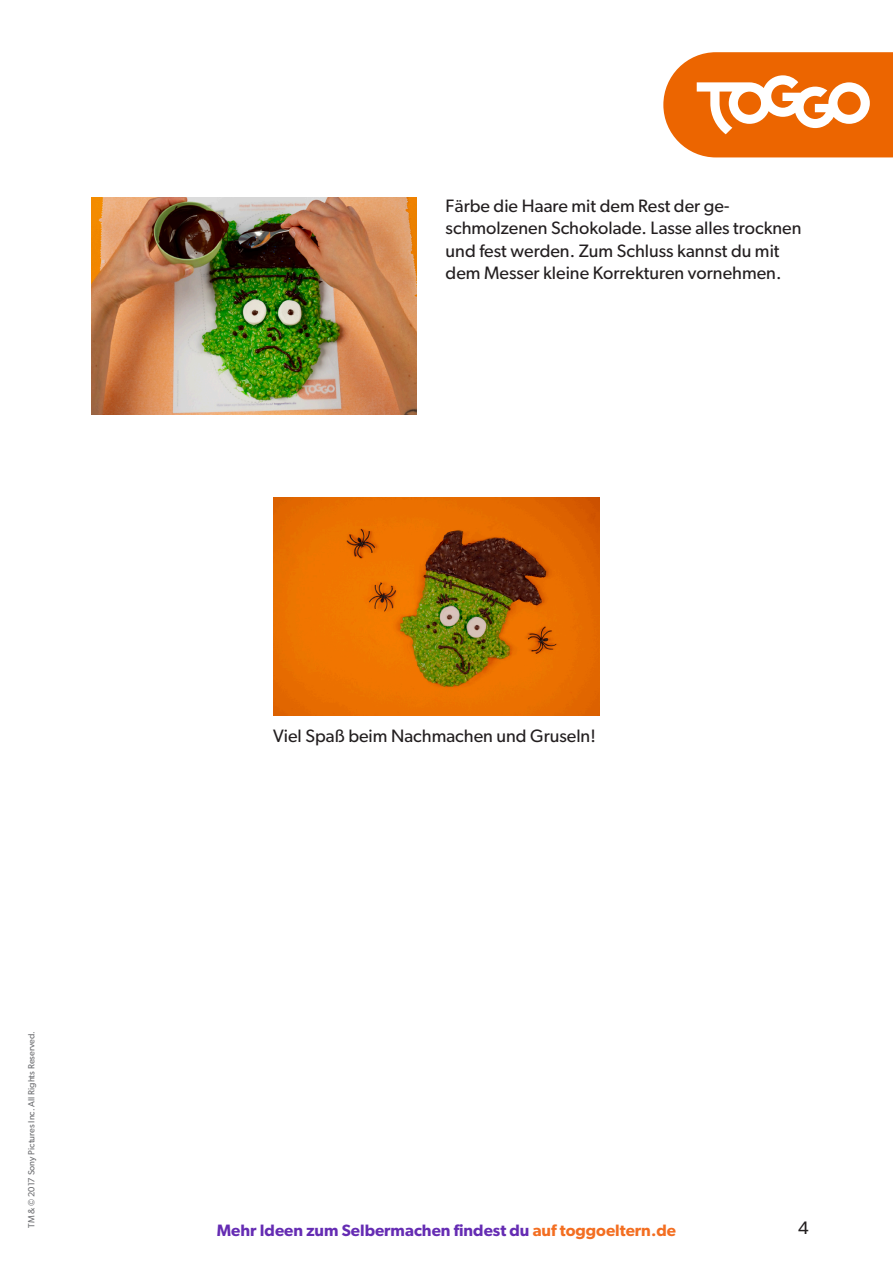
<style>
.page{position:relative;width:893px;height:1263px;background:#fff}
.page>*{position:absolute;margin:0;border:0;box-sizing:border-box;transform-origin:0 0}
.fließtext{font:18px/22.5px "Gibson";color:#231f20}
.t1{font:600 16.5px "Gibson";color:#652cb3}
.t2{font:9px "Gibson";color:#6c6d70}
.s1{color:#f36e21}
</style>
<div class="page">
<svg style="left:663px;top:52px;width:230px;height:105px"></svg>
<img style="left:91px;top:197px;width:326px;height:218px">
<img style="left:273px;top:498px;width:326px;height:217px">
<p class="t2" style="left:26px;top:1228px;width:198px;rotate:-90deg">TM &amp; © 2017 Sony Pictures Inc. All Rights Reserved.</p>
<p class="fließtext" style="left:446px;top:194px;width:357px">Färbe die Haare mit dem Rest der ge&shy;schmolzenen Schokolade. Lasse alles trocknen und fest werden. Zum Schluss kannst du mit dem Messer kleine Korrekturen vornehmen.</p>
<p class="fließtext" style="left:273px;top:724px;width:324px">Viel Spaß beim Nachmachen und Gruseln!</p>
<p class="t1" style="left:217px;top:1220px;width:461px">Mehr Ideen zum Selbermachen findest du <span class="s1">auf toggoeltern.de</span></p>
<p class="fließtext" style="left:798px;top:1216px;width:12px">4</p>
</div>
